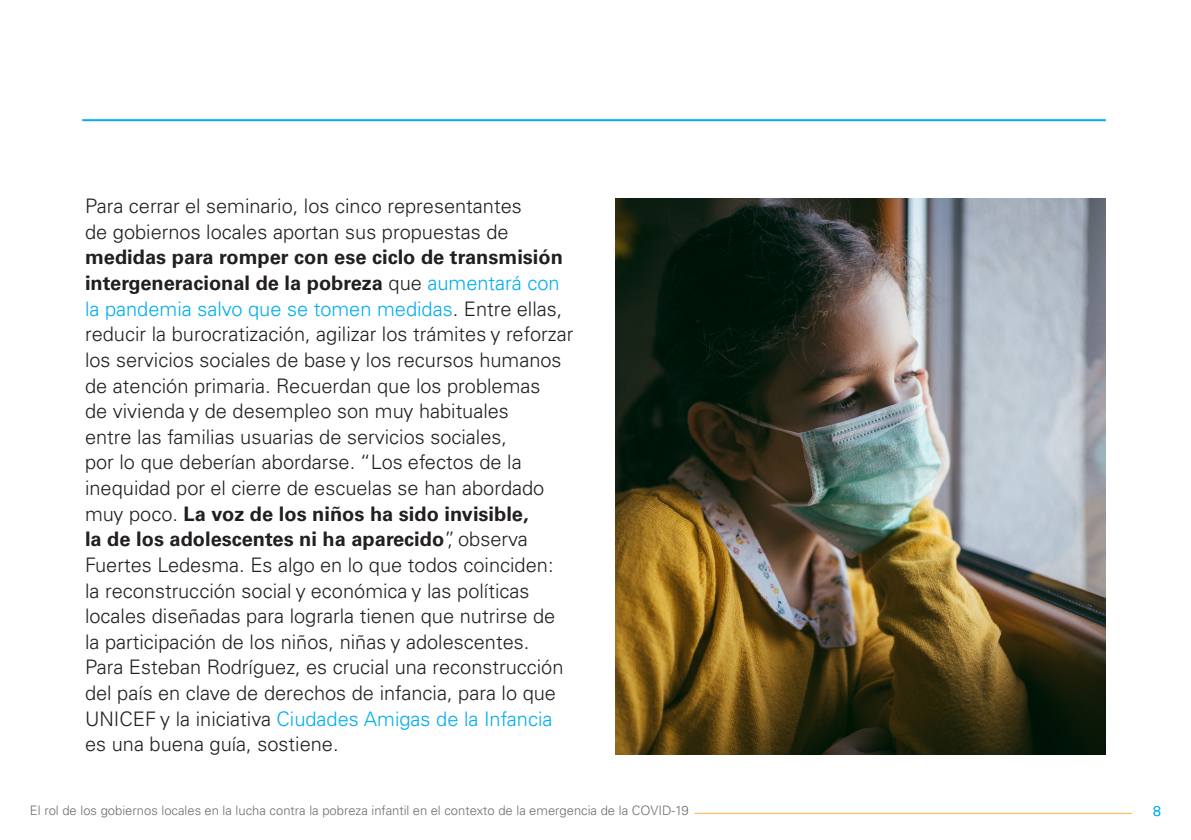
<style>
.page{position:relative;width:1191px;height:840px;background:#fff}
.page>*{position:absolute;margin:0;border:0;box-sizing:border-box;transform-origin:0 0}
.t1{font:300 20px/25.6px "Univers LT Pro 45";color:#231f20}
.t2{font:300 14px "Univers LT Pro 45";color:#00aeef}
.t3{font:300 13px "Univers LT Pro 45";color:#6c6d70}
.s1{font-family:"Univers LT Pro 65";font-weight:700}
.s2{color:#00aeef}
</style>
<div class="page">
<hr style="left:694px;top:812px;width:438px;height:1px;background:#fcb443">
<hr style="left:82px;top:119px;width:1024px;height:2px;background:#00aeef">
<img style="left:615px;top:198px;width:491px;height:556px">
<p class="t1" style="left:85px;top:193px;width:490px">Para cerrar el seminario, los cinco representantes<br>de gobiernos locales aportan sus propuestas de <span class="s1">medidas para romper con ese ciclo de transmisión intergeneracional de la pobreza</span> que <span class="s2">aumentará con la pandemia salvo que se tomen medidas</span>. Entre ellas, reducir la burocratización, agilizar los trámites y reforzar los servicios sociales de base y los recursos humanos de atención primaria. Recuerdan que los problemas<br>de vivienda y de desempleo son muy habituales<br>entre las familias usuarias de servicios sociales,<br>por lo que deberían abordarse. “Los efectos de la inequidad por el cierre de escuelas se han abordado muy poco. <span class="s1">La voz de los niños ha sido invisible,<br>la de los adolescentes ni ha aparecido</span>”, observa Fuertes Ledesma. Es algo en lo que todos coinciden:<br>la reconstrucción social y económica y las políticas locales diseñadas para lograrla tienen que nutrirse de la participación de los niños, niñas y adolescentes.<br>Para Esteban Rodríguez, es crucial una reconstrucción del país en clave de derechos de infancia, para lo que UNICEF y la iniciativa <span class="s2">Ciudades Amigas de la Infancia </span>es una buena guía, sostiene.</p>
<p class="t3" style="left:30px;top:802px;width:660px">El rol de los gobiernos locales en la lucha contra la pobreza infantil en el contexto de la emergencia de la COVID-19</p>
<p class="t2" style="left:1153px;top:802px;width:9px">8</p>
</div>
